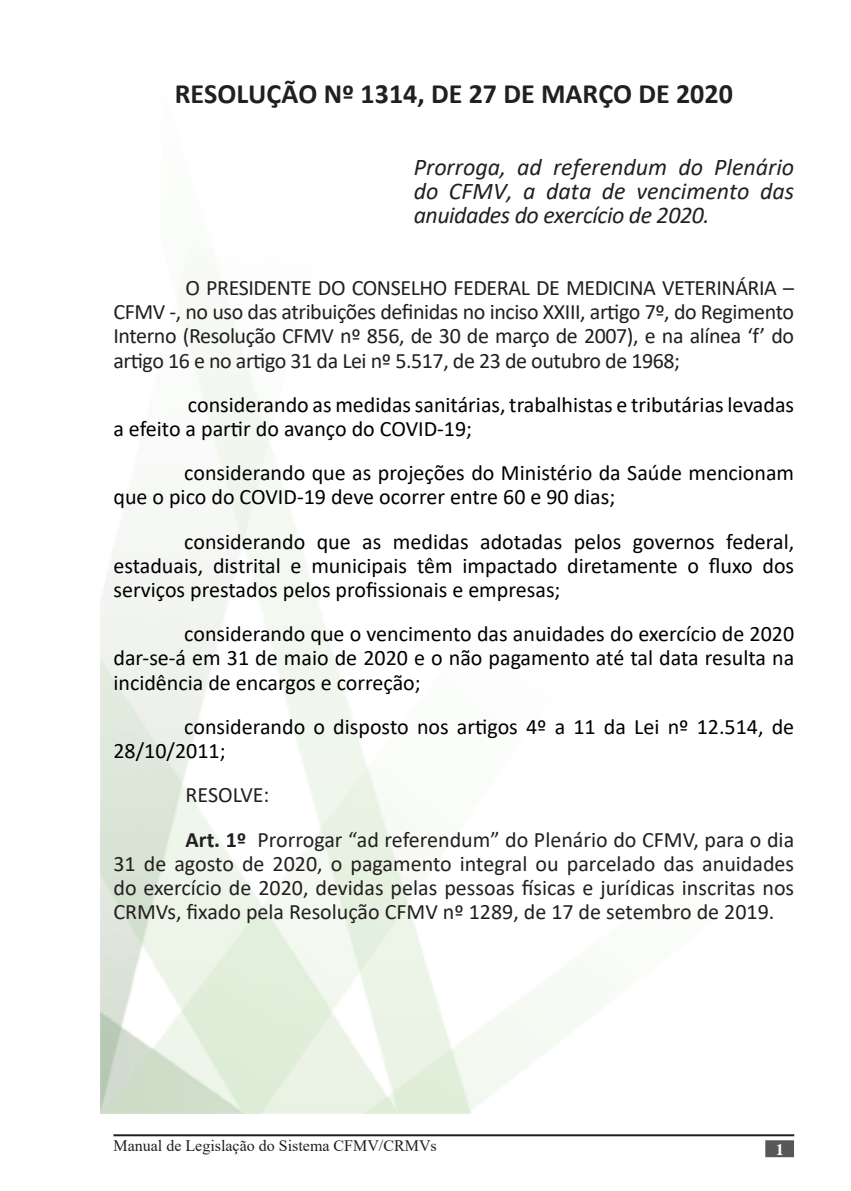
<style>
.page{position:relative;width:851px;height:1191px;background:#fff}
.page>*{position:absolute;margin:0;border:0;box-sizing:border-box;transform-origin:0 0}
.Default{font:700 28px "Calibri";color:#231f20}
.Default-2{font:italic 24px/24px "Calibri";letter-spacing:-.02em;color:#231f20;text-align:justify}
.t1{font:22px/24.2px "Calibri";color:#000}
.t2{font:22px/24.2px "Calibri";letter-spacing:-.015em;color:#231f20;text-align:justify}
.t3{font:16px "Times New Roman";color:#231f20}
.Apresentação{font:700 16px "Times";color:#fff}
.s1{font-weight:700}
</style>
<div class="page">
<hr style="left:113px;top:1134px;width:681px;height:2px;background:#231f20">
<div style="left:765px;top:1140px;width:28px;height:17px;background:#57585a;border:2px solid #57585a"></div>
<p class="Default" style="left:175px;top:74px;width:559px">RESOLUÇÃO Nº 1314, DE 27 DE MARÇO DE 2020</p>
<p class="Default-2" style="left:413px;top:154px;width:382px">Prorroga, ad referendum do Plenário do CFMV, a data de vencimento das anuidades do exercício de 2020.</p>
<p class="t2" style="left:113px;top:275px;width:682px;text-indent:72px">O PRESIDENTE DO CONSELHO FEDERAL DE MEDICINA VETERINÁRIA – CFMV -, no uso das atribuições definidas no inciso XXIII, artigo 7º, do Regimento Interno (Resolução CFMV nº 856, de 30 de março de 2007), e na alínea ‘f’ do artigo 16 e no artigo 31 da Lei nº 5.517, de 23 de outubro de 1968;</p>
<p class="t1" style="left:113px;top:392px;width:682px;text-indent:74px">considerando as medidas sanitárias, trabalhistas e tributárias levadas a efeito a partir do avanço do COVID-19;</p>
<p class="t1" style="left:113px;top:460px;width:682px;text-indent:71px">considerando que as projeções do Ministério da Saúde mencionam que o pico do COVID-19 deve ocorrer entre 60 e 90 dias;</p>
<p class="t1" style="left:113px;top:528px;width:682px;text-align:justify;text-indent:71px">considerando que as medidas adotadas pelos governos federal, estaduais, distrital e municipais têm impactado diretamente o fluxo dos serviços prestados pelos profissionais e empresas;</p>
<p class="t1" style="left:113px;top:621px;width:682px;text-align:justify;text-indent:71px">considerando que o vencimento das anuidades do exercício de 2020 dar-se-á em 31 de maio de 2020 e o não pagamento até tal data resulta na incidência de encargos e correção;</p>
<p class="t1" style="left:113px;top:714px;width:682px;text-indent:71px">considerando o disposto nos artigos 4º a 11 da Lei nº 12.514, de<br>28/10/2011;</p>
<p class="t2" style="left:185px;top:782px;width:85px">RESOLVE:</p>
<p class="t2" style="left:113px;top:826px;width:682px;text-indent:72px"><span class="s1">Art. 1º</span> Prorrogar “ad referendum” do Plenário do CFMV, para o dia 31 de agosto de 2020, o pagamento integral ou parcelado das anuidades do exercício de 2020, devidas pelas pessoas físicas e jurídicas inscritas nos CRMVs, fixado pela Resolução CFMV nº 1289, de 17 de setembro de 2019.</p>
<p class="t3" style="left:113px;top:1134px;width:325px">Manual de Legislação do Sistema CFMV/CRMVs</p>
<p class="Apresentação" style="left:775px;top:1140px;width:9px">1</p>
</div>
